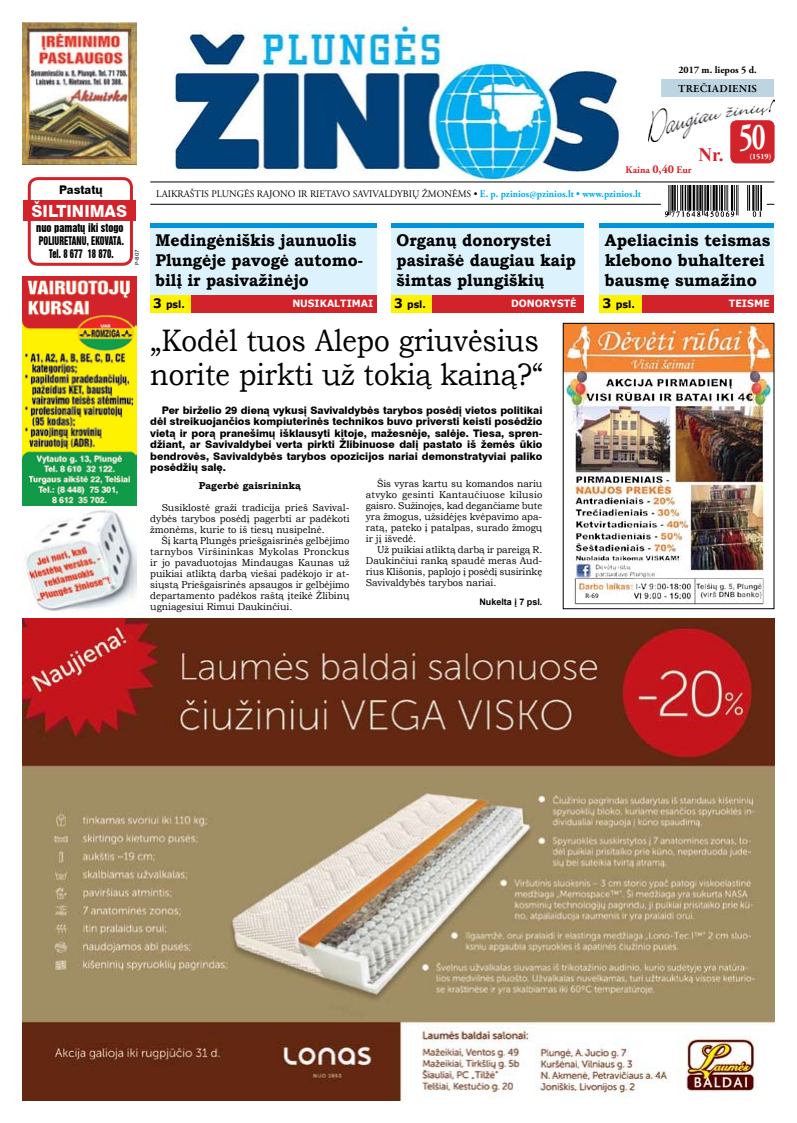
<style>
.page{position:relative;width:797px;height:1123px;background:#fff}
.page>*{position:absolute;margin:0;border:0;box-sizing:border-box;transform-origin:0 0}
.t1{font:700 38px "Garamond LT";color:#fff;scale:.7 1}
.t2{font:31px/34.1px "Bookman Old Style";color:#000;scale:.9 1}
.t3{font:700 19px "Times New Roman";color:#d2232a}
.t4{font:700 17px/20.4px "Bookman Old Style";color:#000;scale:.94 1}
.t5{font:700 17px/20.4px "Bookman Old Style";color:#000;scale:.96 1}
.t6{font:800 16.8px "Helvetica LT";color:#fff;scale:.96 1}
.t7{font:800 12px "Helvetica LT";color:#000;scale:.96 1}
.t8{font:600 11px "Garamond Premr Pro";letter-spacing:.015em;color:#000}
.t9{font:10.8px/12.7px "Helvetica LT Inserat";letter-spacing:.01em;color:#000;text-align:center;scale:.96 1}
.t10{font:800 10.5px/11.5px "Helvetica LT";color:#000;text-align:justify}
.t11{font:10px/11px "Bookman Old Style";color:#000;text-align:justify;scale:.95 1}
.t12{font:10px "Adobe Garamond Pro";color:#000}
.t13{font:700 10px "Bookman Old Style";color:#000}
.t14{font:700 10px "Verdana";color:#fff;scale:.94 1}
.t15{font:700 10px "Adobe Garamond Pro";color:#000}
.t16{font:700 10px "Adobe Garamond Pro";color:#d2232a}
.t17{font:700 10px "Verdana";color:#000;scale:.94 1}
.t18{font:700 10px "Verdana";color:#fff;scale:.96 1}
.t19{font:700 10px "Verdana";color:#000;scale:.96 1}
.t20{font:700 9px "Arial";color:#000}
.t21{font:700 8px "Adobe Garamond Pro";color:#fff}
.t22{font:5.9px "Verdana";color:#000;scale:.94 1}
.t23{font:5px "Verdana";color:#000;scale:1.08 1}
.s1{font-size:12px}
.s2{font-weight:700;color:#00aeef}
.s3{font-size:13px}
</style>
<div class="page">
<img style="left:23px;top:510px;width:113px;height:102px">
<img style="left:648px;top:99px;width:126px;height:43px">
<img style="left:175px;top:23px;width:447px;height:158px">
<div style="left:730px;top:121px;width:44px;height:42px;background:#d2232a;border-radius:6px"></div>
<div style="left:730px;top:120px;width:44px;height:43px;border:1px solid #d2232a;border-radius:6px"></div>
<div style="left:661px;top:80px;width:113px;height:17px;background:#bcd5e1"></div>
<hr style="left:150px;top:182px;width:624px;height:1px;background:#000">
<hr style="left:150px;top:204px;width:510px;height:1px;background:#000">
<img style="left:665px;top:186px;width:96px;height:31px">
<img style="left:23px;top:23px;width:113px;height:142px">
<div style="left:150px;top:226px;width:227px;height:86px;background:#dcf2fd"></div>
<hr style="left:150px;top:223px;width:227px;height:4px;background:#0095da">
<div style="left:150px;top:296px;width:227px;height:17px;background:#d2232a"></div>
<div style="left:150px;top:295px;width:41px;height:17px;background:#fff200"></div>
<div style="left:391px;top:226px;width:192px;height:86px;background:#dcf2fd"></div>
<hr style="left:391px;top:223px;width:192px;height:4px;background:#0095da">
<div style="left:391px;top:296px;width:192px;height:17px;background:#d2232a"></div>
<div style="left:391px;top:295px;width:41px;height:17px;background:#fff200"></div>
<div style="left:599px;top:226px;width:175px;height:86px;background:#dcf2fd"></div>
<hr style="left:599px;top:223px;width:175px;height:4px;background:#0095da">
<div style="left:599px;top:296px;width:175px;height:17px;background:#d2232a"></div>
<div style="left:599px;top:295px;width:42px;height:17px;background:#fff200"></div>
<img style="left:23px;top:277px;width:113px;height:228px">
<div style="left:28px;top:177px;width:105px;height:89px;border:3px solid #d2232a;border-radius:9px"></div>
<div style="left:23px;top:200px;width:113px;height:20px;background:#d2232a"></div>
<img style="left:565px;top:325px;width:207px;height:280px">
<div style="left:563px;top:323px;width:211px;height:286px;border:1px solid #000"></div>
<img style="left:23px;top:618px;width:751px;height:482px">
<p class="t15" style="left:678px;top:64px;width:80px">2017 m. liepos 5 d.</p>
<p class="t8" style="left:678px;top:82px;width:80px">TREČIADIENIS</p>
<p class="t7" style="left:59px;top:183px;width:47px">Pastatų</p>
<p class="t9" style="left:36px;top:221px;width:93px">NUO PAMATŲ IKI STOGO<br>POLIURETANU, EKOVATA.<br>TEL. 8 677 18 870.</p>
<h3 class="t6" style="left:32px;top:201px;width:101px">šiltinimas</h3>
<p class="t23" style="left:134px;top:265px;width:16px;rotate:-90deg">P-807</p>
<h3 class="t3" style="left:698px;top:142px;width:27px">Nr.</h3>
<p class="t16" style="left:625px;top:164px;width:67px">Kaina <span class="s1">0,40</span> Eur</p>
<p class="t12" style="left:156px;top:187px;width:486px">LAIKRAŠTIS PLUNGĖS RAJONO IR RIETAVO SAVIVALDYBIŲ ŽMONĖMS • <span class="s2">E. p. pzinios@pzinios.lt • www.pzinios.lt</span></p>
<h1 class="t1" style="left:739px;top:112px;width:39px">50</h1>
<p class="t21" style="left:749px;top:152px;width:24px">(1519)</p>
<h3 class="t4" style="left:155px;top:229px;width:223px">Me-din-gė-niš-kis jau-nuo-lis<br>Plun-gė-je pa-vo-gė au-to-mo&shy;bi-lį ir pa-si-va-ži-nė-jo</h3>
<p class="t14" style="left:292px;top:297px;width:87px">NUSIKALTIMAI</p>
<p class="t17" style="left:394px;top:298px;width:35px"><span class="s3">3</span> PSL.</p>
<h3 class="t4" style="left:396px;top:229px;width:192px">Or-ga-nų do-no-rys-tei pa-si-ra-šė dau-giau kaip šim-tas plun-giš-kių</h3>
<p class="t14" style="left:511px;top:297px;width:71px">DONORYSTĖ</p>
<p class="t19" style="left:602px;top:298px;width:35px"><span class="s3">3</span> PSL.</p>
<h3 class="t5" style="left:605px;top:229px;width:174px">Ape-lia-ci-nis teis-mas kle-bo-no bu-hal-te-rei baus-mę su-ma-ži-no</h3>
<p class="t18" style="left:728px;top:297px;width:44px">TEISME</p>
<p class="t17" style="left:153px;top:298px;width:35px"><span class="s3">3</span> PSL.</p>
<h2 class="t2" style="left:150px;top:324px;width:438px">„Ko-dėl tuos Ale-po griu-vė-sius no-ri-te pirk-ti už to-kią kai-ną?“</h2>
<p class="t10" style="left:150px;top:404px;width:393px;text-indent:11px">Per birželio 29 dieną vykusį Savivaldybės tarybos posėdį vietos politikai dėl streikuojančios kompiuterinės technikos buvo priversti keisti posėdžio vietą ir porą pranešimų išklausyti kitoje, mažesnėje, salėje. Tiesa, spren&shy;džiant, ar Savivaldybei verta pirkti Žlibinuose dalį pastato iš žemės ūkio bendrovės, Savivaldybės tarybos opozicijos nariai demonstratyviai paliko posėdžių salę.</p>
<p class="t13" style="left:199px;top:478px;width:103px">Pa-ger-bė gais-ri-nin-ką</p>
<p class="t11" style="left:150px;top:502px;width:211px;text-indent:11px">Su-si-klos-tė gra-ži tra-di-ci-ja prieš Sa-vi-val&shy;dy-bės ta-ry-bos po-sė-dį pa-gerb-ti ar pa-dė-ko-ti žmo-nėms, ku-rie to iš tie-sų nu-si-pel-nė.</p>
<p class="t11" style="left:150px;top:535px;width:211px;text-indent:11px">Šį kar-tą Plun-gės prieš-gais-ri-nės gel-bė-ji-mo tar-ny-bos Vir-ši-nin-kas My-ko-las Pronc-kus ir jo pa-va-duo-to-jas Min-dau-gas Kau-nas už pui-kiai at-lik-tą dar-bą vie-šai pa-dė-ko-jo ir at&shy;siųs-tą Prieš-gais-ri-nės ap-sau-gos ir gel-bė-ji-mo de-par-ta-men-to pa-dė-kos raš-tą įtei-kė Žli-bi-nų ug-nia-ge-siui Ri-mui Dau-kin-čiui.</p>
<p class="t11" style="left:366px;top:477px;width:187px;text-indent:11px">Šis vy-ras kar-tu su ko-man-dos na-riu at-vy-ko ge-sin-ti Kan-tau-čiuo-se ki-lu-sio gais-ro. Su-ži-no-jęs, kad de-gan-čia-me bu-te yra žmo-gus, už-si-dė-jęs kvė-pa-vi-mo apa&shy;ra-tą, pa-te-ko į pa-tal-pas, su-ra-do žmo-gų ir jį iš-ve-dė.</p>
<p class="t11" style="left:366px;top:543px;width:187px;text-indent:11px">Už pui-kiai at-lik-tą dar-bą ir pa-rei-gą R.<br>Dau-kin-čiui ran-ką spau-dė me-ras Aud&shy;rius Kli-šo-nis, pa-plo-jo į po-sė-dį su-si-rin-kę Sa-vi-val-dy-bės ta-ry-bos na-riai.</p>
<p class="t20" style="left:479px;top:596px;width:65px">Nukelta į 7 psl.</p>
<p class="t22" style="left:585px;top:592px;width:16px">R-69</p>
</div>
